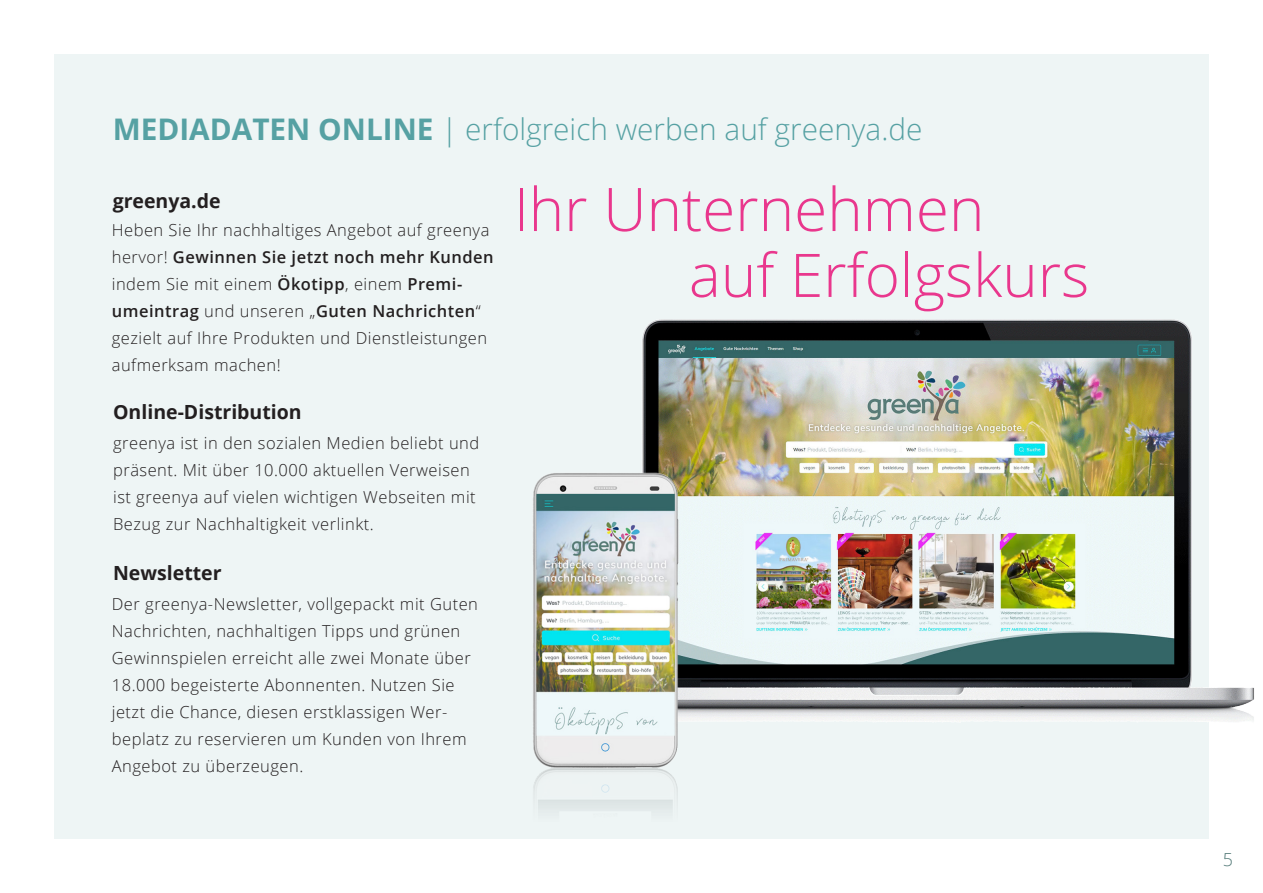
<style>
.page{position:relative;width:1263px;height:893px;background:#fff}
.page>*{position:absolute;margin:0;border:0;box-sizing:border-box;transform-origin:0 0}
.t1{font:300 60.15px "Open Sans";color:#e9378d}
.t2{font:300 29.7px "Open Sans";color:#56a1a3}
.t3{font:700 19.5px "Open Sans";color:#231f20}
.t4{font:300 18px "Open Sans";color:#567c7a}
.t5{font:300 16.5px/27px "Open Sans";letter-spacing:.03em;color:#231f20}
.s1{font-weight:700}
.s2{font-weight:600}
</style>
<div class="page">
<div style="left:54px;top:54px;width:1155px;height:785px;background:#eef5f5"></div>
<img style="left:642px;top:319px;width:612px;height:403px">
<img style="left:533px;top:770px;width:145px;height:40px">
<img style="left:533px;top:470px;width:150px;height:300px">
<p class="t2" style="left:113px;top:109px;width:811px"><span class="s1">MEDIADATEN ONLINE</span> | erfolgreich werben auf greenya.de</p>
<p class="t3" style="left:113px;top:187px;width:110px">greenya.de</p>
<p class="t5" style="left:112px;top:216px;width:383px">Heben Sie Ihr nachhaltiges Angebot auf greenya hervor! <span class="s2">Gewinnen Sie jetzt noch mehr Kunden </span>indem Sie mit einem <span class="s2">Ökotipp</span>, einem <span class="s2">Premi&shy;umeintrag</span> und unseren „<span class="s2">Guten Nachrichten</span>“ gezielt auf Ihre Produkten und Dienstleistungen aufmerksam machen!</p>
<p class="t3" style="left:113px;top:398px;width:190px">Online-Distribution</p>
<p class="t5" style="left:113px;top:429px;width:368px">greenya ist in den sozialen Medien beliebt und präsent. Mit über 10.000 aktuellen Verweisen ist greenya auf vielen wichtigen Webseiten mit Bezug zur Nachhaltigkeit verlinkt.</p>
<p class="t3" style="left:113px;top:559px;width:110px">Newsletter</p>
<p class="t5" style="left:112px;top:590px;width:368px">Der greenya-Newsletter, vollgepackt mit Guten Nachrichten, nachhaltigen Tipps und grünen Gewinnspielen erreicht alle zwei Monate über 18.000 begeisterte Abonnenten. Nutzen Sie jetzt die Chance, diesen erstklassigen Wer&shy;beplatz zu reservieren um Kunden von Ihrem Angebot zu überzeugen.</p>
<p class="t1" style="left:513px;top:168px;width:472px">Ihr Unternehmen</p>
<p class="t1" style="left:689px;top:234px;width:402px">auf Erfolgskurs</p>
<p class="t4" style="left:1223px;top:847px;width:12px">5</p>
</div>
